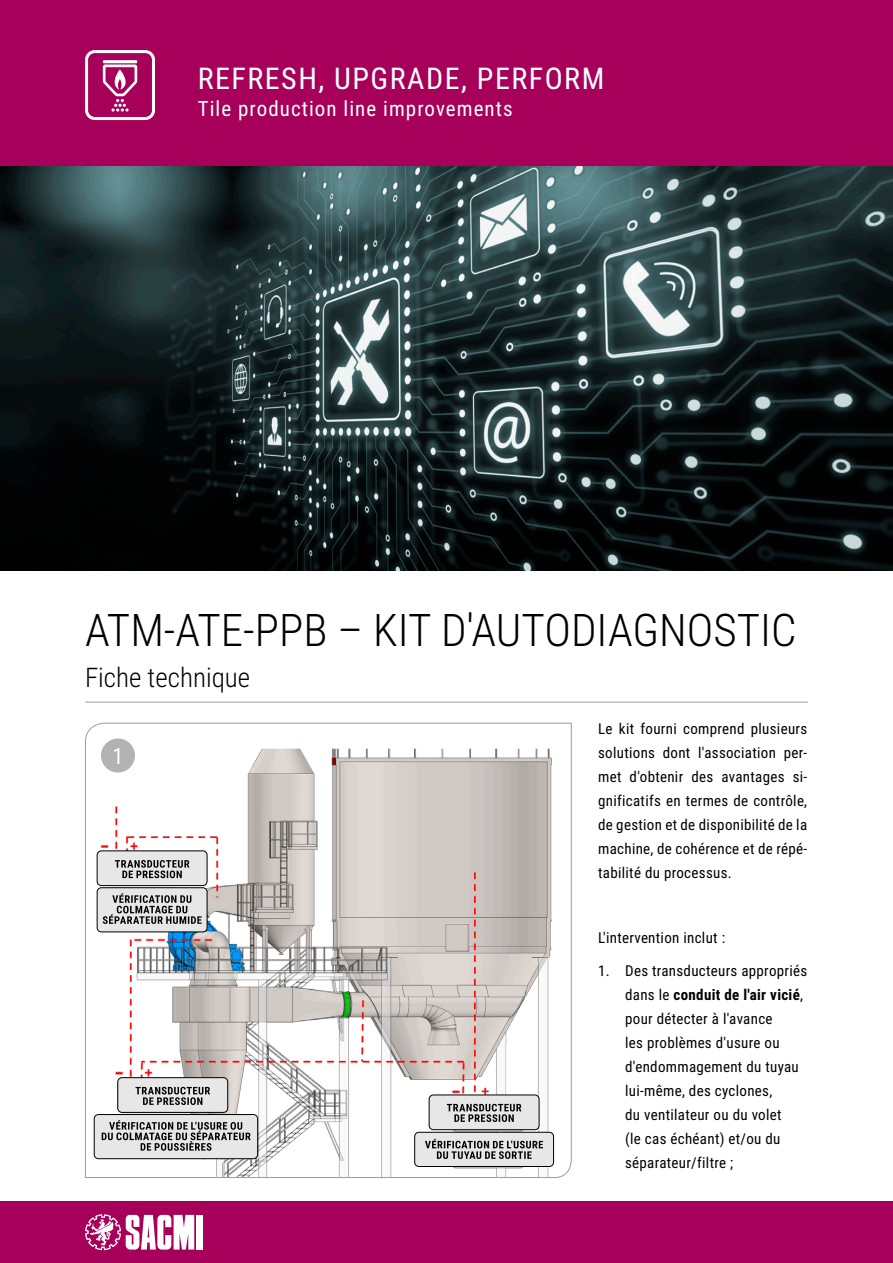
<style>
.page{position:relative;width:893px;height:1263px;background:#fff}
.page>*{position:absolute;margin:0;border:0;box-sizing:border-box;transform-origin:0 0}
.t1{font:300 45px "Roboto Condensed";color:#000}
.t2{font:30px "Roboto Condensed";letter-spacing:.05em;color:#fff}
.t3{font:300 27px "Roboto Condensed";color:#000}
.t4{font:21px "Roboto Condensed";letter-spacing:.05em;color:#fff}
.t5{font:15px/24px "Roboto Condensed";letter-spacing:.02em;color:#000;text-align:justify}
.s1{font-weight:700}
</style>
<div class="page">
<hr style="left:85px;top:702px;width:723px;height:1px;background:#9c9c9c">
<div style="left:0;top:0;width:893px;height:168px;background:#a6005b"></div>
<div style="left:0;top:1201px;width:893px;height:62px;background:#a6005b"></div>
<div style="left:196px;top:1215px;width:6px;height:34px;background:#fff"></div>
<svg style="left:85px;top:1214px;width:109px;height:36px"></svg>
<div style="left:85px;top:50px;width:70px;height:70px;border:3px solid #fff;border-radius:8px"></div>
<hr style="left:103px;top:60px;width:34px;height:3px;background:#fff">
<svg style="left:102px;top:63px;width:36px;height:49px"></svg>
<img style="left:0;top:167px;width:893px;height:403px">
<svg style="left:85px;top:722px;width:487px;height:456px"></svg>
<div style="left:101px;top:738px;width:34px;height:34px;background:#b2b2b2;border-radius:50%"></div>
<svg style="left:114px;top:748px;width:5px;height:16px"></svg>
<div style="left:97px;top:851px;width:110px;height:34px;background:#e8e7e7;border-radius:4px"></div>
<div style="left:97px;top:851px;width:110px;height:35px;border:1px solid #000;border-radius:4px"></div>
<div style="left:97px;top:888px;width:110px;height:44px;background:#e8e7e7;border-radius:4px"></div>
<div style="left:97px;top:887px;width:110px;height:45px;border:1px solid #000;border-radius:4px"></div>
<svg style="left:115px;top:860px;width:74px;height:18px"></svg>
<svg style="left:103px;top:893px;width:99px;height:31px"></svg>
<div style="left:118px;top:1078px;width:110px;height:34px;background:#e8e7e7;border-radius:4px"></div>
<div style="left:118px;top:1077px;width:110px;height:35px;border:1px solid #000;border-radius:4px"></div>
<div style="left:94px;top:1114px;width:164px;height:45px;background:#e8e7e7;border-radius:4px"></div>
<div style="left:94px;top:1114px;width:164px;height:45px;border:1px solid #000;border-radius:4px"></div>
<svg style="left:136px;top:1087px;width:74px;height:18px"></svg>
<svg style="left:102px;top:1120px;width:149px;height:31px"></svg>
<div style="left:429px;top:1095px;width:110px;height:35px;background:#e8e7e7;border-radius:4px"></div>
<div style="left:429px;top:1095px;width:110px;height:35px;border:1px solid #000;border-radius:4px"></div>
<div style="left:415px;top:1132px;width:139px;height:34px;background:#e8e7e7;border-radius:4px"></div>
<div style="left:414px;top:1132px;width:140px;height:35px;border:1px solid #000;border-radius:4px"></div>
<svg style="left:447px;top:1104px;width:74px;height:18px"></svg>
<svg style="left:425px;top:1139px;width:118px;height:20px"></svg>
<h2 class="t2" style="left:198px;top:58px;width:408px">REFRESH, UPGRADE, PERFORM</h2>
<h3 class="t4" style="left:198px;top:94px;width:316px">Tile production line improvements</h3>
<h1 class="t1" style="left:85px;top:599px;width:713px">ATM-ATE-PPB – KIT D'AUTODIAGNOSTIC</h1>
<h3 class="t3" style="left:85px;top:658px;width:167px">Fiche technique</h3>
<p class="t5" style="left:598px;top:716px;width:211px">Le kit fourni comprend plusieurs solutions dont l'association per&shy;met d'obtenir des avantages si&shy;gnificatifs en termes de contrôle, de gestion et de disponibilité de la machine, de cohérence et de répé&shy;tabilité du processus.</p>
<p class="t5" style="left:598px;top:925px;width:129px">L'intervention inclut :</p>
<p class="t5" style="left:625px;top:958px;width:184px;text-align:left;text-indent:-27px">1. Des transducteurs appropriés dans le <span class="s1">conduit de l'air vicié</span>, pour détecter à l'avance<br>les problèmes d'usure ou d'endommagement du tuyau lui-même, des cyclones,<br>du ventilateur ou du volet<br>(le cas échéant) et/ou du séparateur/filtre ;</p>
</div>
